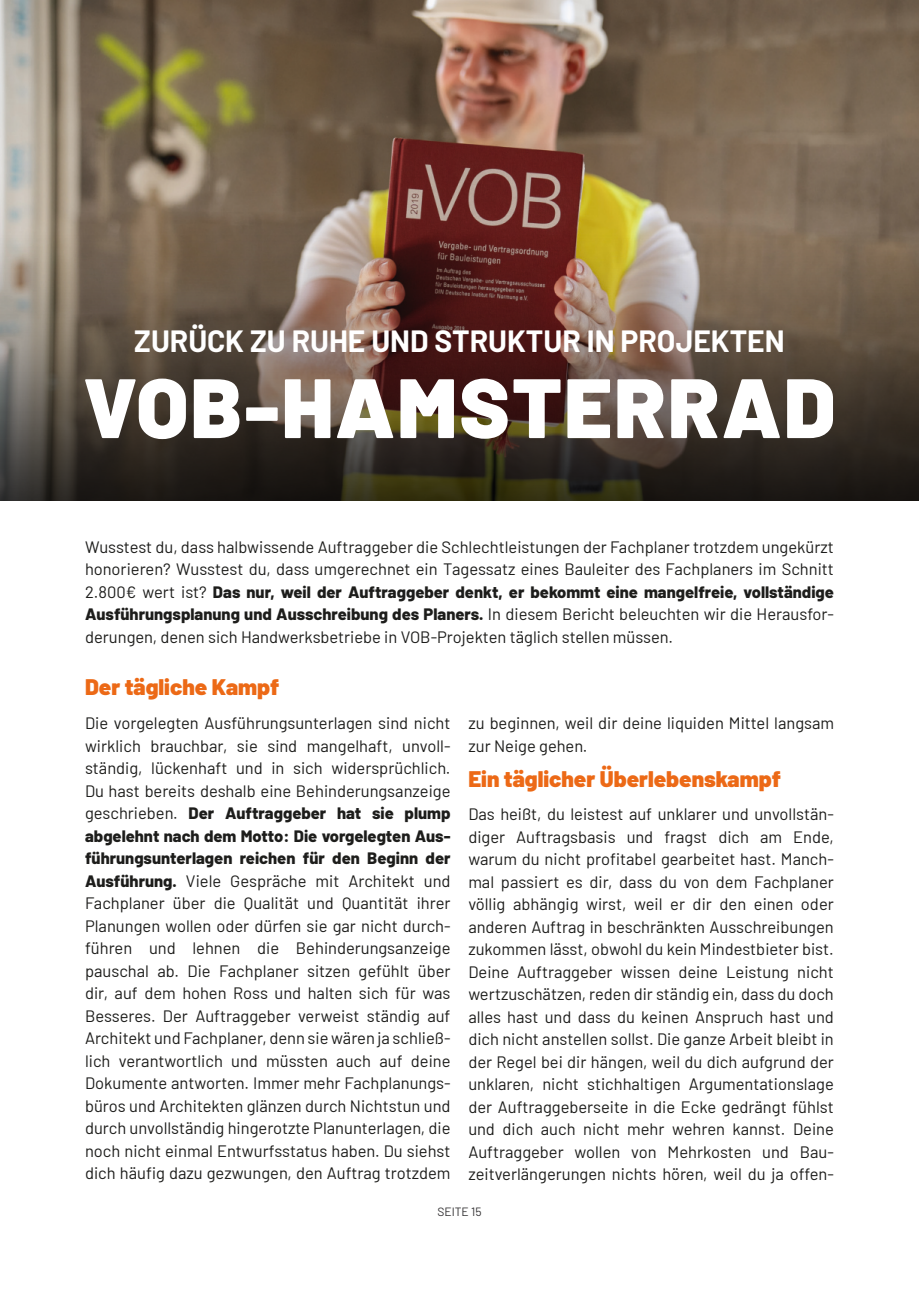
<style>
.page{position:relative;width:919px;height:1289px;background:#fff}
.page>*{position:absolute;margin:0;border:0;box-sizing:border-box;transform-origin:0 0}
.t1{font:900 84px "Barlow";letter-spacing:.025em;color:#fff}
.t2{font:700 30px "Barlow";color:#fff}
.t3{font:900 22.5px "Barlow";color:#ec6916}
.t4{font:16.5px/22.5px "Barlow";color:#1d1d1b;text-align:justify}
.t5{font:12px "Barlow";color:#353335}
.s1{font-weight:800}
</style>
<div class="page">
<img style="left:0;top:0;width:918px;height:169px">
<img style="left:0;top:169px;width:918px;height:332px">
<h2 class="t2" style="left:134px;top:330px;width:652px">ZURÜCK ZU RUHE UND STRUKTUR IN PROJEKTEN</h2>
<h1 class="t1" style="left:83px;top:360px;width:754px">VOB-HAMSTERRAD</h1>
<p class="t4" style="left:85px;top:537px;width:750px">Wusstest du, dass halbwissende Auftraggeber die Schlechtleistungen der Fachplaner trotzdem ungekürzt honorieren? Wusstest du, dass umgerechnet ein Tagessatz eines Bauleiter des Fachplaners im Schnitt 2.800€ wert ist? <span class="s1">Das nur, weil der Auftraggeber denkt, er bekommt eine mangelfreie, vollständige Ausführungsplanung und Ausschreibung des Planers.</span> In diesem Bericht beleuchten wir die Herausfor&shy;derungen, denen sich Handwerksbetriebe in VOB-Projekten täglich stellen müssen.</p>
<h3 class="t3" style="left:85px;top:678px;width:196px">Der tägliche Kampf</h3>
<p class="t4" style="left:85px;top:713px;width:367px">Die vorgelegten Ausführungsunterlagen sind nicht wirklich brauchbar, sie sind mangelhaft, unvoll&shy;ständig, lückenhaft und in sich widersprüchlich.<br>Du hast bereits deshalb eine Behinderungsanzeige geschrieben. <span class="s1">Der Auftraggeber hat sie plump abgelehnt nach dem Motto: Die vorgelegten Aus&shy;führungsunterlagen reichen für den Beginn der Ausführung.</span> Viele Gespräche mit Architekt und Fachplaner über die Qualität und Quantität ihrer Planungen wollen oder dürfen sie gar nicht durch&shy;führen und lehnen die Behinderungsanzeige pauschal ab. Die Fachplaner sitzen gefühlt über dir, auf dem hohen Ross und halten sich für was Besseres. Der Auftraggeber verweist ständig auf Architekt und Fachplaner, denn sie wären ja schließ&shy;lich verantwortlich und müssten auch auf deine Dokumente antworten. Immer mehr Fachplanungs&shy;büros und Architekten glänzen durch Nichtstun und durch unvollständig hingerotzte Planunterlagen, die noch nicht einmal Entwurfsstatus haben. Du siehst dich häufig dazu gezwungen, den Auftrag trotzdem</p>
<p class="t4" style="left:468px;top:710px;width:367px">zu beginnen, weil dir deine liquiden Mittel langsam zur Neige gehen.</p>
<h3 class="t3" style="left:468px;top:769px;width:314px">Ein täglicher Überlebenskampf</h3>
<p class="t4" style="left:468px;top:801px;width:367px">Das heißt, du leistest auf unklarer und unvollstän&shy;diger Auftragsbasis und fragst dich am Ende, warum du nicht profitabel gearbeitet hast. Manch&shy;mal passiert es dir, dass du von dem Fachplaner völlig abhängig wirst, weil er dir den einen oder anderen Auftrag in beschränkten Ausschreibungen zukommen lässt, obwohl du kein Mindestbieter bist.<br>Deine Auftraggeber wissen deine Leistung nicht wertzuschätzen, reden dir ständig ein, dass du doch alles hast und dass du keinen Anspruch hast und dich nicht anstellen sollst. Die ganze Arbeit bleibt in der Regel bei dir hängen, weil du dich aufgrund der unklaren, nicht stichhaltigen Argumentationslage der Auftraggeberseite in die Ecke gedrängt fühlst und dich auch nicht mehr wehren kannst. Deine Auftraggeber wollen von Mehrkosten und Bau&shy;zeitverlängerungen nichts hören, weil du ja offen-</p>
<p class="t5" style="left:437px;top:1206px;width:46px">SEITE 15</p>
</div>
